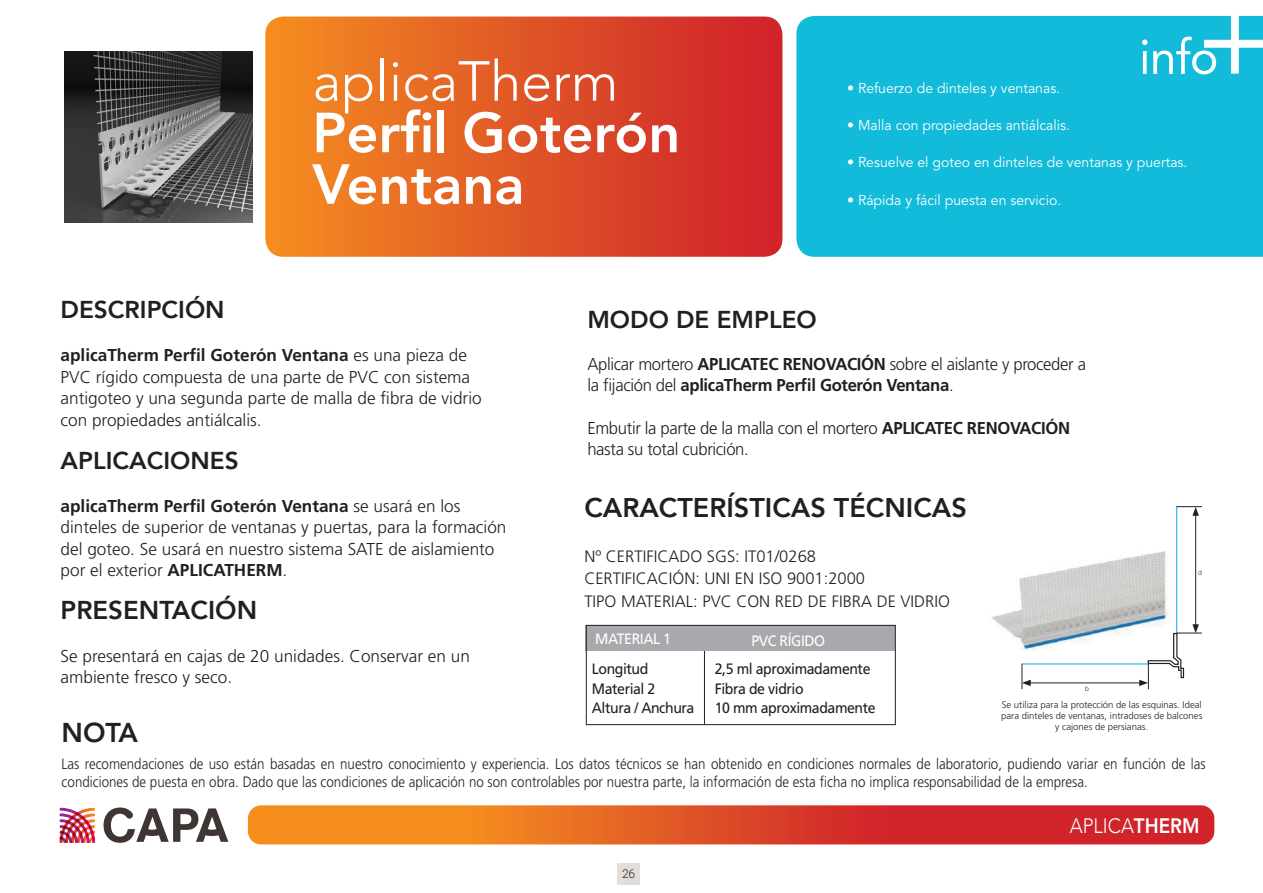
<style>
.page{position:relative;width:1263px;height:893px;background:#fff}
.page>*{position:absolute;margin:0;border:0;box-sizing:border-box;transform-origin:0 0}
.t1{font:800 55.8px/51.6px "Avenir";color:#fff}
.t2{font:300 55.8px "Avenir LT Std";color:#fff}
.t3{font:800 27px "Avenir";color:#231f20}
.t4{font:800 27px "Avenir LT Std";color:#231f20}
.t5{font:800 25.8px "Avenir";color:#231f20}
.t6{font:800 24.3px "Avenir";color:#231f20}
.t7{font:300 20.85px "Avenir";color:#fff;scale:.9 1}
.t8{font:300 17.25px/21.5px "Frutiger LT Std";color:#231f20}
.t9{font:300 17.25px/21.5px "Frutiger LT Std";letter-spacing:-.02em;color:#231f20}
.t10{font:300 16.5px/22.5px "Frutiger LT Std";color:#231f20}
.t11{font:300 15px/18px "Frutiger LT Std";color:#231f20;scale:.89 1}
.t12{font:15px/19.5px "Frutiger LT Std";letter-spacing:-.03em;color:#231f20;scale:.94 1}
.t13{font:15px "Frutiger LT Std";letter-spacing:-.03em;color:#fff;scale:.94 1}
.t14{font:14.25px "Avenir LT Std";color:#fff}
.t15{font:300 12px "Roboto";color:#231f20}
.t16{font:300 9.6px/10.8px "Frutiger LT Std";color:#231f20;text-align:center}
.t17{font:300 6.75px "Helvetica Neue LT Std";color:#231f20}
.s1{font-weight:700}
.s2{font-weight:800}
</style>
<div class="page">
<div style="left:617px;top:863px;width:23px;height:21px;background:#e3ddda"></div>
<svg style="left:265px;top:17px;width:517px;height:240px;background:#e05726"></svg>
<div style="left:796px;top:16px;width:467px;height:241px;background:#12bbd9"></div>
<svg style="left:1142px;top:15px;width:121px;height:59px"></svg>
<img style="left:64px;top:51px;width:188px;height:171px">
<hr style="left:704px;top:651px;width:1px;height:74px;background:#231f20">
<div style="left:585px;top:625px;width:310px;height:26px;background:#a8a9ad"></div>
<div style="left:586px;top:625px;width:310px;height:100px;border:1px solid #231f20"></div>
<img style="left:992px;top:552px;width:176px;height:98px">
<hr style="left:1176px;top:507px;width:1px;height:126px;background:#00aeef">
<hr style="left:1195px;top:513px;width:1px;height:114px;background:#231f20">
<svg style="left:1176px;top:506px;width:26px;height:10px"></svg>
<hr style="left:1022px;top:664px;width:126px;height:1px;background:#00aeef">
<hr style="left:1028px;top:683px;width:114px;height:1px;background:#231f20">
<svg style="left:1139px;top:624px;width:63px;height:65px"></svg>
<svg style="left:1022px;top:664px;width:9px;height:25px"></svg>
<svg style="left:248px;top:805px;width:966px;height:39px;background:#e05428"></svg>
<svg style="left:104px;top:807px;width:124px;height:36px"></svg>
<svg style="left:60px;top:808px;width:35px;height:35px"></svg>
<h1 class="t2" style="left:312px;top:49px;width:308px">aplicaTherm</h1>
<h1 class="t1" style="left:312px;top:107px;width:370px">Perfil Goterón<br>Ventana</h1>
<p class="t14" style="left:847px;top:80px;width:215px">• Refuerzo de dinteles y ventanas.</p>
<p class="t14" style="left:847px;top:117px;width:224px">• Malla con propiedades antiálcalis.</p>
<p class="t14" style="left:847px;top:154px;width:342px">• Resuelve el goteo en dinteles de ventanas y puertas.</p>
<p class="t14" style="left:847px;top:191px;width:216px">• Rápida y fácil puesta en servicio.</p>
<h3 class="t6" style="left:61px;top:291px;width:166px">DESCRIPCIÓN</h3>
<p class="t8" style="left:61px;top:345px;width:423px"><span class="s1">aplicaTherm Perfil Goterón Ventana</span> es una pieza de PVC rígido compuesta de una parte de PVC con sistema antigoteo y una segunda parte de malla de fibra de vidrio con propiedades antiálcalis.</p>
<h3 class="t6" style="left:61px;top:441px;width:180px">APLICACIONES</h3>
<p class="t8" style="left:61px;top:495px;width:447px"><span class="s1">aplicaTherm Perfil Goterón Ventana</span> se usará en los dinteles de superior de ventanas y puertas, para la formación del goteo. Se usará en nuestro sistema SATE de aislamiento por el exterior <span class="s1">APLICATHERM</span>.</p>
<h3 class="t5" style="left:61px;top:590px;width:198px">PRESENTACIÓN</h3>
<p class="t8" style="left:61px;top:645px;width:411px">Se presentará en cajas de 20 unidades. Conservar en un ambiente fresco y seco.</p>
<h3 class="t6" style="left:587px;top:300px;width:231px">MODO DE EMPLEO</h3>
<p class="t9" style="left:587px;top:353px;width:500px">Aplicar mortero <span class="s1">APLICATEC RENOVACIÓN</span> sobre el aislante y proceder a la fijación del <span class="s1">aplicaTherm Perfil Goterón Ventana</span>.</p>
<p class="t9" style="left:587px;top:418px;width:484px">Embutir la parte de la malla con el mortero <span class="s1">APLICATEC RENOVACIÓN </span>hasta su total cubrición.</p>
<h2 class="t3" style="left:584px;top:486px;width:384px">CARACTERÍSTICAS TÉCNICAS</h2>
<p class="t10" style="left:584px;top:545px;width:367px">Nº CERTIFICADO SGS: IT01/0268<br>CERTIFICACIÓN: UNI EN ISO 9001:2000<br>TIPO MATERIAL: PVC CON RED DE FIBRA DE VIDRIO</p>
<p class="t17" style="left:1198px;top:568px;width:5px">d</p>
<p class="t13" style="left:595px;top:630px;width:82px">MATERIAL 1</p>
<p class="t13" style="left:751px;top:632px;width:80px">PVC RÍGIDO</p>
<p class="t12" style="left:592px;top:659px;width:111px">Longitud<br>Material 2<br>Altura / Anchura</p>
<p class="t12" style="left:715px;top:659px;width:173px">2,5 ml aproximadamente<br>Fibra de vidrio<br>10 mm aproximadamente</p>
<p class="t17" style="left:1085px;top:685px;width:5px">b</p>
<p class="t16" style="left:1001px;top:700px;width:203px">Se utiliza para la protección de las esquinas. Ideal para dinteles de ventanas, intradoses de balcones y cajones de persianas.</p>
<h2 class="t4" style="left:62px;top:716px;width:78px">NOTA</h2>
<p class="t11" style="left:62px;top:755px;width:1287px">Las recomendaciones de uso están basadas en nuestro conocimiento y experiencia. Los datos técnicos se han obtenido en condiciones normales de laboratorio, pudiendo variar en función de las condiciones de puesta en obra. Dado que las condiciones de aplicación no son controlables por nuestra parte, la información de esta ficha no implica responsabilidad de la empresa.</p>
<p class="t15" style="left:622px;top:865px;width:15px">26</p>
<p class="t7" style="left:1070px;top:813px;width:146px">APLICA<span class="s2">THERM</span></p>
</div>
